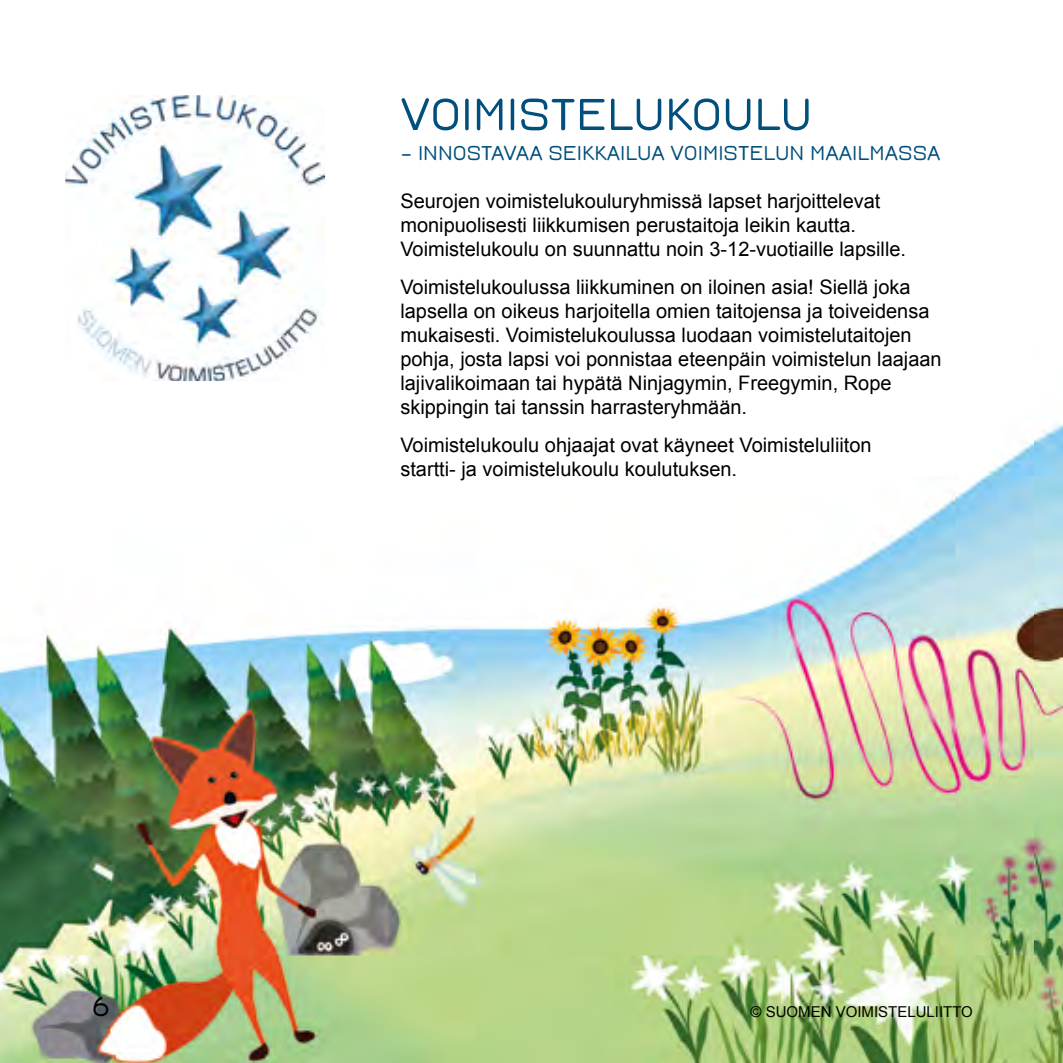
<style>
.page{position:relative;width:1063px;height:1063px;background:#fff}
.page>*{position:absolute;margin:0;border:0;box-sizing:border-box;transform-origin:0 0}
.t1{font:600 50px "Jura";color:#004f7c}
.t2{font:600 30px "Jura";color:#000}
.t3{font:600 22.5px "Jura";color:#004f7c}
.t4{font:20px/24px "Arial";color:#000}
.t5{font:15px "Arial";color:#000}
</style>
<div class="page">
<img style="left:0;top:439px;width:1035px;height:624px">
<img style="left:1035px;top:422px;width:28px;height:641px">
<img style="left:65px;top:95px;width:260px;height:286px">
<h1 class="t1" style="left:400px;top:89px;width:413px">VOIMISTELUKOULU</h1>
<p class="t3" style="left:400px;top:141px;width:542px">– INNOSTAVAA SEIKKAILUA VOIMISTELUN MAAILMASSA</p>
<p class="t4" style="left:400px;top:189px;width:507px">Seurojen voimistelukouluryhmissä lapset harjoittelevat monipuolisesti liikkumisen perustaitoja leikin kautta.<br>Voimistelukoulu on suunnattu noin 3-12-vuotiaille lapsille.</p>
<p class="t4" style="left:400px;top:275px;width:543px">Voimistelukoulussa liikkuminen on iloinen asia! Siellä joka lapsella on oikeus harjoitella omien taitojensa ja toiveidensa mukaisesti. Voimistelukoulussa luodaan voimistelutaitojen pohja, josta lapsi voi ponnistaa eteenpäin voimistelun laajaan lajivalikoimaan tai hypätä Ninjagymin, Freegymin, Rope skippingin tai tanssin harrasteryhmään.</p>
<p class="t4" style="left:400px;top:434px;width:473px">Voimistelukoulu ohjaajat ovat käyneet Voimisteluliiton startti- ja voimistelukoulu koulutuksen.</p>
<h2 class="t2" style="left:92px;top:991px;width:19px">6</h2>
<p class="t5" style="left:751px;top:1002px;width:224px">© SUOMEN VOIMISTELULIITTO</p>
</div>
